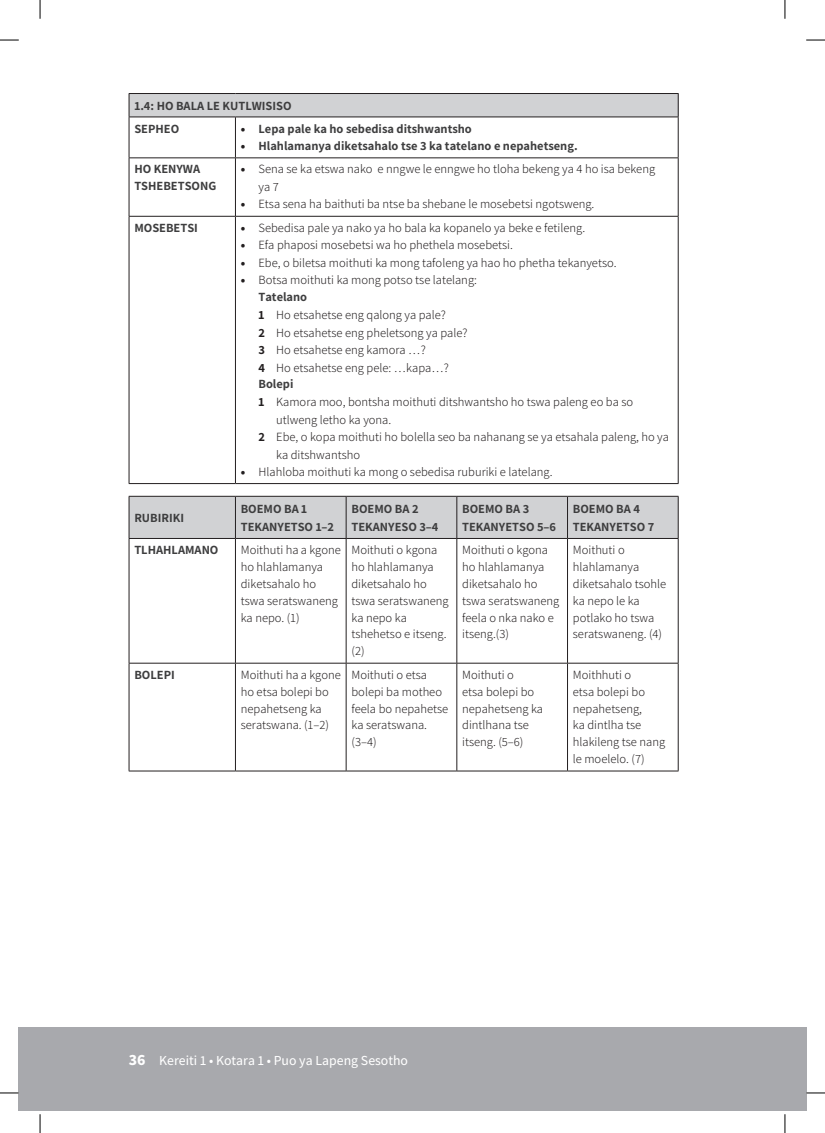
<style>
.page{position:relative;width:825px;height:1133px;background:#fff}
.page>*{position:absolute;margin:0;border:0;box-sizing:border-box;transform-origin:0 0}
.t1{font:500 13.75px "Assistant";color:#fff}
.t2{font:300 12.5px/16.9px "Assistant";color:#231f20}
.t3{font:700 12.5px/18.8px "Assistant";color:#3e3e3f}
.s1{font-weight:800;color:#231f20}
.s2{font-weight:800}
.s3{font-weight:700;color:#3e3e3f}
.s4{font-weight:700}
.s5{font-family:"Noto Sans JP";font-weight:900}
</style>
<div class="page">
<div style="left:784px;top:1027px;width:21px;height:83px;background:#a8a9ad"></div>
<div style="left:19px;top:1027px;width:765px;height:83px;background:#a8a9ad"></div>
<div style="left:129px;top:93px;width:548px;height:24px;background:#d1d2d4"></div>
<svg style="left:130px;top:158px;width:547px;height:58px"></svg>
<hr style="left:235px;top:117px;width:1px;height:40px;background:#231f20">
<hr style="left:129px;top:157px;width:106px;height:1px;background:#231f20">
<hr style="left:235px;top:157px;width:443px;height:1px;background:#231f20">
<hr style="left:235px;top:158px;width:1px;height:58px;background:#231f20">
<hr style="left:129px;top:93px;width:106px;height:1px;background:#231f20">
<svg style="left:129px;top:94px;width:1px;height:23px"></svg>
<hr style="left:235px;top:93px;width:443px;height:1px;background:#231f20">
<svg style="left:677px;top:94px;width:1px;height:23px"></svg>
<hr style="left:129px;top:117px;width:106px;height:1px;background:#231f20">
<hr style="left:129px;top:117px;width:1px;height:40px;background:#231f20">
<hr style="left:235px;top:117px;width:443px;height:1px;background:#231f20">
<hr style="left:677px;top:117px;width:1px;height:40px;background:#231f20">
<hr style="left:129px;top:158px;width:1px;height:58px;background:#231f20">
<hr style="left:677px;top:158px;width:1px;height:58px;background:#231f20">
<hr style="left:129px;top:216px;width:106px;height:1px;background:#231f20">
<hr style="left:129px;top:216px;width:1px;height:267px;background:#231f20">
<hr style="left:129px;top:483px;width:106px;height:1px;background:#231f20">
<hr style="left:235px;top:216px;width:443px;height:1px;background:#231f20">
<hr style="left:235px;top:216px;width:1px;height:267px;background:#231f20">
<hr style="left:677px;top:216px;width:1px;height:267px;background:#231f20">
<hr style="left:235px;top:483px;width:443px;height:1px;background:#231f20">
<div style="left:130px;top:497px;width:547px;height:41px;background:#d1d2d4"></div>
<svg style="left:130px;top:539px;width:547px;height:231px"></svg>
<hr style="left:235px;top:496px;width:1px;height:42px;background:#231f20">
<hr style="left:345px;top:496px;width:1px;height:42px;background:#231f20">
<hr style="left:456px;top:496px;width:1px;height:42px;background:#231f20">
<hr style="left:567px;top:496px;width:1px;height:42px;background:#231f20">
<hr style="left:129px;top:538px;width:106px;height:1px;background:#231f20">
<hr style="left:235px;top:538px;width:111px;height:1px;background:#231f20">
<hr style="left:235px;top:538px;width:1px;height:125px;background:#231f20">
<hr style="left:346px;top:538px;width:110px;height:1px;background:#231f20">
<hr style="left:345px;top:538px;width:1px;height:125px;background:#231f20">
<hr style="left:456px;top:538px;width:111px;height:1px;background:#231f20">
<hr style="left:456px;top:538px;width:1px;height:125px;background:#231f20">
<hr style="left:567px;top:538px;width:111px;height:1px;background:#231f20">
<hr style="left:567px;top:538px;width:1px;height:125px;background:#231f20">
<hr style="left:129px;top:663px;width:106px;height:1px;background:#231f20">
<hr style="left:235px;top:663px;width:111px;height:1px;background:#231f20">
<hr style="left:235px;top:663px;width:1px;height:107px;background:#231f20">
<hr style="left:346px;top:663px;width:110px;height:1px;background:#231f20">
<hr style="left:345px;top:663px;width:1px;height:107px;background:#231f20">
<hr style="left:456px;top:663px;width:111px;height:1px;background:#231f20">
<hr style="left:456px;top:663px;width:1px;height:107px;background:#231f20">
<hr style="left:567px;top:663px;width:111px;height:1px;background:#231f20">
<hr style="left:567px;top:663px;width:1px;height:107px;background:#231f20">
<hr style="left:129px;top:538px;width:1px;height:125px;background:#231f20">
<hr style="left:677px;top:538px;width:1px;height:125px;background:#231f20">
<hr style="left:129px;top:663px;width:1px;height:107px;background:#231f20">
<hr style="left:677px;top:663px;width:1px;height:107px;background:#231f20">
<hr style="left:129px;top:770px;width:106px;height:1px;background:#231f20">
<hr style="left:235px;top:770px;width:111px;height:1px;background:#231f20">
<hr style="left:346px;top:770px;width:110px;height:1px;background:#231f20">
<hr style="left:456px;top:770px;width:111px;height:1px;background:#231f20">
<hr style="left:567px;top:770px;width:111px;height:1px;background:#231f20">
<hr style="left:129px;top:496px;width:106px;height:1px;background:#231f20">
<hr style="left:129px;top:496px;width:1px;height:42px;background:#231f20">
<hr style="left:235px;top:496px;width:111px;height:1px;background:#231f20">
<hr style="left:346px;top:496px;width:110px;height:1px;background:#231f20">
<hr style="left:456px;top:496px;width:111px;height:1px;background:#231f20">
<hr style="left:567px;top:496px;width:111px;height:1px;background:#231f20">
<hr style="left:677px;top:496px;width:1px;height:42px;background:#231f20">
<svg style="left:0;top:39px;width:19px;height:2px"></svg>
<svg style="left:806px;top:39px;width:18px;height:2px"></svg>
<svg style="left:0;top:1092px;width:19px;height:1px"></svg>
<svg style="left:805px;top:1092px;width:19px;height:1px"></svg>
<svg style="left:39px;top:0;width:2px;height:19px"></svg>
<svg style="left:39px;top:1114px;width:2px;height:18px"></svg>
<svg style="left:784px;top:0;width:1px;height:19px"></svg>
<svg style="left:784px;top:1114px;width:1px;height:18px"></svg>
<p class="t3" style="left:134px;top:94px;width:159px;line-height:22.8px">1.4: HO BALA LE KUTLWISISO<br>SEPHEO</p>
<p class="t3" style="left:241px;top:118px;width:232px"><span class="s1">•</span> Lepa pale ka ho sebedisa ditshwantsho</p>
<p class="t3" style="left:241px;top:136px;width:338px"><span class="s1">•</span> Hlahlamanya diketsahalo tse 3 ka tatelano e nepahetseng.</p>
<p class="t3" style="left:134px;top:160px;width:83px;line-height:16.9px">HO KENYWA<br>TSHEBETSONG</p>
<p class="t2" style="left:258px;top:160px;width:398px;line-height:17.5px;text-indent:-18px"><span class="s2">•</span> Sena se ka etswa nako e nngwe le enngwe ho tloha bekeng ya 4 ho isa bekeng ya7</p>
<p class="t2" style="left:241px;top:195px;width:355px"><span class="s2">•</span> Etsa sena ha baithuti ba ntse ba shebane le mosebetsi ngotsweng.</p>
<p class="t3" style="left:134px;top:218px;width:65px">MOSEBETSI</p>
<p class="t2" style="left:241px;top:219px;width:346px"><span class="s2">•</span> Sebedisa pale ya nako ya ho bala ka kopanelo ya beke e fetileng.</p>
<p class="t2" style="left:241px;top:236px;width:273px"><span class="s2">•</span> Efa phaposi mosebetsi wa ho phethela mosebetsi.</p>
<p class="t2" style="left:241px;top:254px;width:377px"><span class="s2">•</span> Ebe, o biletsa moithuti ka mong tafoleng ya hao ho phetha tekanyetso.</p>
<p class="t2" style="left:258px;top:271px;width:220px;text-indent:-18px"><span class="s2">•</span> Botsa moithuti ka mong potso tse latelang:<br><span class="s3">Tatelano</span></p>
<p class="t2" style="left:258px;top:306px;width:210px;line-height:17.5px"><span class="s4">1</span> Ho etsahetse eng qalong ya pale?<br><span class="s4">2</span> Ho etsahetse eng pheletsong ya pale?<br><span class="s4">3</span> Ho etsahetse eng kamora …?<br><span class="s4">4</span> Ho etsahetse eng pele: …kapa…?</p>
<p class="t3" style="left:258px;top:374px;width:36px">Bolepi</p>
<p class="t2" style="left:258px;top:393px;width:376px"><span class="s4">1</span> Kamora moo, bontsha moithuti ditshwantsho ho tswa paleng eo ba so</p>
<p class="t2" style="left:276px;top:410px;width:116px">utlweng letho ka yona.</p>
<p class="t2" style="left:258px;top:428px;width:412px"><span class="s4">2</span> Ebe, o kopa moithuti ho bolella seo ba nahanang se ya etsahala paleng, ho ya</p>
<p class="t2" style="left:276px;top:445px;width:85px">ka ditshwantsho</p>
<p class="t2" style="left:240px;top:462px;width:313px"><span class="s2">•</span> Hlahloba moithuti ka mong o sebedisa ruburiki e latelang.</p>
<p class="t3" style="left:134px;top:508px;width:51px">RUBIRIKI</p>
<p class="t3" style="left:241px;top:498px;width:95px">BOEMO BA 1<br>TEKANYETSO 1–2</p>
<p class="t3" style="left:351px;top:498px;width:88px">BOEMO BA 2<br>TEKANYESO 3–4</p>
<p class="t3" style="left:462px;top:498px;width:95px">BOEMO BA 3<br>TEKANYETSO 5–6</p>
<p class="t3" style="left:572px;top:498px;width:83px">BOEMO BA 4<br>TEKANYETSO 7</p>
<p class="t3" style="left:134px;top:540px;width:86px">TLHAHLAMANO</p>
<p class="t2" style="left:241px;top:541px;width:101px">Moithuti ha a kgone ho hlahlamanya diketsahalo ho tswa seratswaneng ka nepo. (1)</p>
<p class="t2" style="left:351px;top:541px;width:99px">Moithuti o kgona ho hlahlamanya diketsahalo ho tswa seratswaneng ka nepo ka tshehetso e itseng. (2)</p>
<p class="t2" style="left:462px;top:541px;width:99px">Moithuti o kgona ho hlahlamanya diketsahalo ho tswa seratswaneng feela o nka nako e itseng.(3)</p>
<p class="t2" style="left:572px;top:541px;width:95px">Moithuti o hlahlamanya diketsahalo tsohle ka nepo le ka potlako ho tswa seratswaneng. (4)</p>
<p class="t3" style="left:134px;top:664px;width:42px">BOLEPI</p>
<p class="t2" style="left:241px;top:665px;width:101px">Moithuti ha a kgone ho etsa bolepi bo nepahetseng ka seratswana. (1–2)</p>
<p class="t2" style="left:351px;top:665px;width:98px">Moithuti o etsa bolepi ba motheo feela bo nepahetse ka seratswana. (3–4)</p>
<p class="t2" style="left:462px;top:665px;width:82px">Moithuti o<br>etsa bolepi bo nepahetseng ka dintlhana tse itseng. (5–6)</p>
<p class="t2" style="left:572px;top:665px;width:94px">Moithhuti o<br>etsa bolepi bo nepahetseng,<br>ka dintlha tse hlakileng tse nang le moelelo. (7)</p>
<p class="t1" style="left:129px;top:1050px;width:281px"><span class="s5">36</span> Kereiti 1 • Kotara 1 • Puo ya Lapeng Sesotho</p>
</div>
